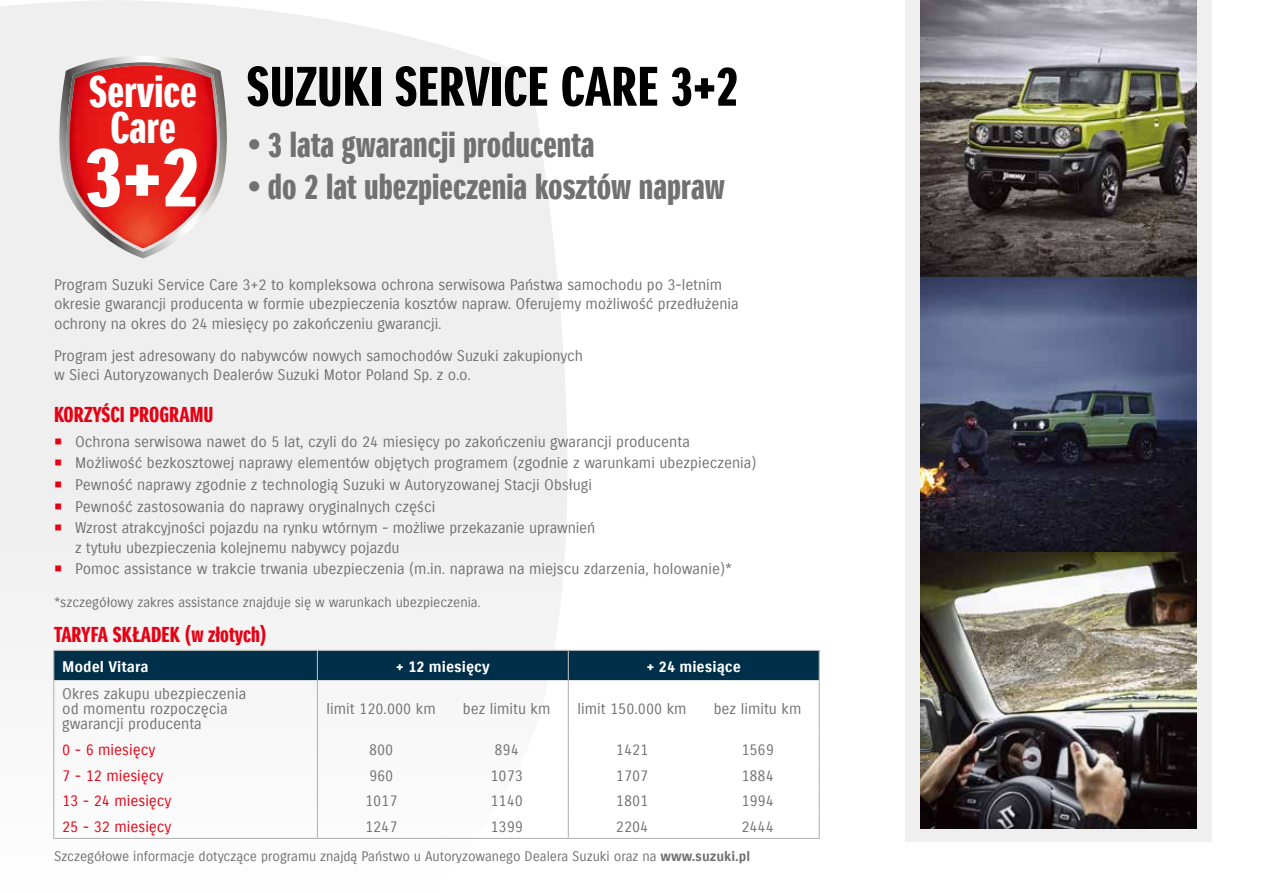
<style>
.page{position:relative;width:1263px;height:893px;background:#fff}
.page>*{position:absolute;margin:0;border:0;box-sizing:border-box;transform-origin:0 0}
.t1{font:54px "Suzuki PRO Headline";color:#000}
.t2{font:43.05px/35.7px "Suzuki CE Headline";color:#fff;text-align:center}
.t3{font:34.5px/42px "Suzuki PRO Headline";color:#727171}
.t4{font:21px "Suzuki PRO Headline";color:#e60013}
.t5{font:15px/19.5px "Suzuki PRO Regular";letter-spacing:-.005em;color:#727171}
.t6{font:15px "Suzuki PRO Regular";color:#e60013}
.t7{font:15px "Suzuki PRO Bold";color:#fff}
.t8{font:13.5px "Suzuki PRO Regular";letter-spacing:-.005em;color:#727171}
.s1{color:#e60013}
.s2{font-family:"Suzuki PRO Bold"}
</style>
<div class="page">
<svg style="left:0;top:0;width:569px;height:838px;fill:#efefef"></svg>
<div style="left:906px;top:0;width:306px;height:842px;background:#efefef"></div>
<img style="left:921px;top:276px;width:276px;height:276px">
<img style="left:921px;top:552px;width:276px;height:276px">
<img style="left:921px;top:0;width:276px;height:276px">
<svg style="left:51px;top:51px;width:183px;height:211px"></svg>
<hr style="left:53px;top:680px;width:1px;height:56px;background:#b5b6b6">
<hr style="left:819px;top:680px;width:1px;height:56px;background:#b5b6b6">
<svg style="left:819px;top:736px;width:1px;height:102px"></svg>
<svg style="left:53px;top:736px;width:1px;height:102px"></svg>
<hr style="left:317px;top:680px;width:1px;height:56px;background:#b5b6b6">
<svg style="left:317px;top:736px;width:1px;height:102px"></svg>
<hr style="left:568px;top:680px;width:1px;height:56px;background:#b5b6b6">
<svg style="left:568px;top:736px;width:1px;height:102px"></svg>
<hr style="left:53px;top:838px;width:264px;height:1px;background:#b5b6b6">
<hr style="left:317px;top:838px;width:128px;height:1px;background:#b5b6b6">
<hr style="left:445px;top:838px;width:123px;height:1px;background:#b5b6b6">
<hr style="left:568px;top:838px;width:128px;height:1px;background:#b5b6b6">
<hr style="left:696px;top:838px;width:124px;height:1px;background:#b5b6b6">
<div style="left:53px;top:650px;width:767px;height:30px;background:#002f4a"></div>
<svg style="left:247px;top:65px;width:123px;height:42px"></svg>
<div style="left:372px;top:67px;width:8px;height:39px;border:1px solid #fff"></div>
<svg style="left:395px;top:65px;width:96px;height:42px"></svg>
<div style="left:492px;top:67px;width:9px;height:39px;border:1px solid #fff"></div>
<svg style="left:504px;top:65px;width:44px;height:42px"></svg>
<svg style="left:561px;top:65px;width:8px;height:42px"></svg>
<svg style="left:62px;top:447px;width:15px;height:1px"></svg>
<svg style="left:62px;top:468px;width:15px;height:1px"></svg>
<svg style="left:62px;top:490px;width:15px;height:1px"></svg>
<svg style="left:62px;top:512px;width:15px;height:1px"></svg>
<svg style="left:62px;top:533px;width:15px;height:1px"></svg>
<svg style="left:62px;top:574px;width:15px;height:1px"></svg>
<svg style="left:249px;top:139px;width:11px;height:11px"></svg>
<svg style="left:249px;top:181px;width:10px;height:11px"></svg>
<h2 class="t2" style="left:89px;top:75px;width:109px">Service<br>Care</h2>
<h1 class="t1" style="left:247px;top:54px;width:493px">SUZUKI SERVICE CARE 3+2</h1>
<h3 class="t3" style="left:268px;top:124px;width:459px">3 lata gwarancji producenta<br>do 2 lat ubezpieczenia kosztów napraw</h3>
<p class="t5" style="left:54px;top:275px;width:686px">Program Suzuki Service Care 3+2 to kompleksowa ochrona serwisowa Państwa samochodu po 3-letnim okresie gwarancji producenta w formie ubezpieczenia kosztów napraw. Oferujemy możliwość przedłużenia ochrony na okres do 24 miesięcy po zakończeniu gwarancji.</p>
<p class="t5" style="left:54px;top:346px;width:530px">Program jest adresowany do nabywców nowych samochodów Suzuki zakupionych w Sieci Autoryzowanych Dealerów Suzuki Motor Poland Sp. z o.o.</p>
<h3 class="t4" style="left:54px;top:402px;width:161px">KORZYŚCI PROGRAMU</h3>
<p class="t5" style="left:54px;top:432px;width:637px"><span class="s1">○</span> Ochrona serwisowa nawet do 5 lat, czyli do 24 miesięcy po zakończeniu gwarancji producenta</p>
<p class="t5" style="left:54px;top:453px;width:704px"><span class="s1">○</span> Możliwość bezkosztowej naprawy elementów objętych programem (zgodnie z warunkami ubezpieczenia)</p>
<p class="t5" style="left:54px;top:475px;width:539px"><span class="s1">○</span> Pewność naprawy zgodnie z technologią Suzuki w Autoryzowanej Stacji Obsługi</p>
<p class="t5" style="left:54px;top:497px;width:383px"><span class="s1">○</span> Pewność zastosowania do naprawy oryginalnych części</p>
<p class="t5" style="left:75px;top:518px;width:522px;text-indent:-21px"><span class="s1">○</span> Wzrost atrakcyjności pojazdu na rynku wtórnym - możliwe przekazanie uprawnień z tytułu ubezpieczenia kolejnemu nabywcy pojazdu</p>
<p class="t5" style="left:54px;top:559px;width:680px"><span class="s1">○</span> Pomoc assistance w trakcie trwania ubezpieczenia (m.in. naprawa na miejscu zdarzenia, holowanie)*</p>
<p class="t8" style="left:54px;top:594px;width:428px">*szczegółowy zakres assistance znajduje się w warunkach ubezpieczenia.</p>
<h3 class="t4" style="left:54px;top:622px;width:214px">TARYFA SKŁADEK (w złotych)</h3>
<p class="t7" style="left:62px;top:657px;width:88px">Model Vitara</p>
<p class="t7" style="left:396px;top:657px;width:95px">+ 12 miesięcy</p>
<p class="t7" style="left:646px;top:657px;width:96px">+ 24 miesiące</p>
<p class="t5" style="left:62px;top:687px;width:186px;line-height:15px">Okres zakupu ubezpieczenia od momentu rozpoczęcia gwarancji producenta</p>
<p class="t5" style="left:327px;top:699px;width:111px">limit 120.000 km</p>
<p class="t5" style="left:463px;top:699px;width:89px">bez limitu km</p>
<p class="t5" style="left:577px;top:699px;width:111px">limit 150.000 km</p>
<p class="t5" style="left:714px;top:699px;width:89px">bez limitu km</p>
<p class="t6" style="left:62px;top:741px;width:95px">0 - 6 miesięcy</p>
<p class="t5" style="left:369px;top:740px;width:26px">800</p>
<p class="t5" style="left:494px;top:740px;width:26px">894</p>
<p class="t5" style="left:616px;top:740px;width:34px">1421</p>
<p class="t5" style="left:741px;top:740px;width:34px">1569</p>
<p class="t6" style="left:62px;top:766px;width:103px">7 - 12 miesięcy</p>
<p class="t5" style="left:369px;top:766px;width:26px">960</p>
<p class="t5" style="left:490px;top:766px;width:34px">1073</p>
<p class="t5" style="left:616px;top:766px;width:34px">1707</p>
<p class="t5" style="left:741px;top:766px;width:34px">1884</p>
<p class="t6" style="left:62px;top:792px;width:111px">13 - 24 miesięcy</p>
<p class="t5" style="left:365px;top:791px;width:34px">1017</p>
<p class="t5" style="left:490px;top:791px;width:34px">1140</p>
<p class="t5" style="left:616px;top:791px;width:34px">1801</p>
<p class="t5" style="left:741px;top:791px;width:34px">1994</p>
<p class="t6" style="left:62px;top:818px;width:111px">25 - 32 miesięcy</p>
<p class="t5" style="left:365px;top:817px;width:34px">1247</p>
<p class="t5" style="left:490px;top:817px;width:34px">1399</p>
<p class="t5" style="left:616px;top:817px;width:34px">2204</p>
<p class="t5" style="left:741px;top:817px;width:34px">2444</p>
<p class="t8" style="left:54px;top:848px;width:698px">Szczegółowe informacje dotyczące programu znajdą Państwo u Autoryzowanego Dealera Suzuki oraz na <span class="s2">www.suzuki.pl</span></p>
</div>
